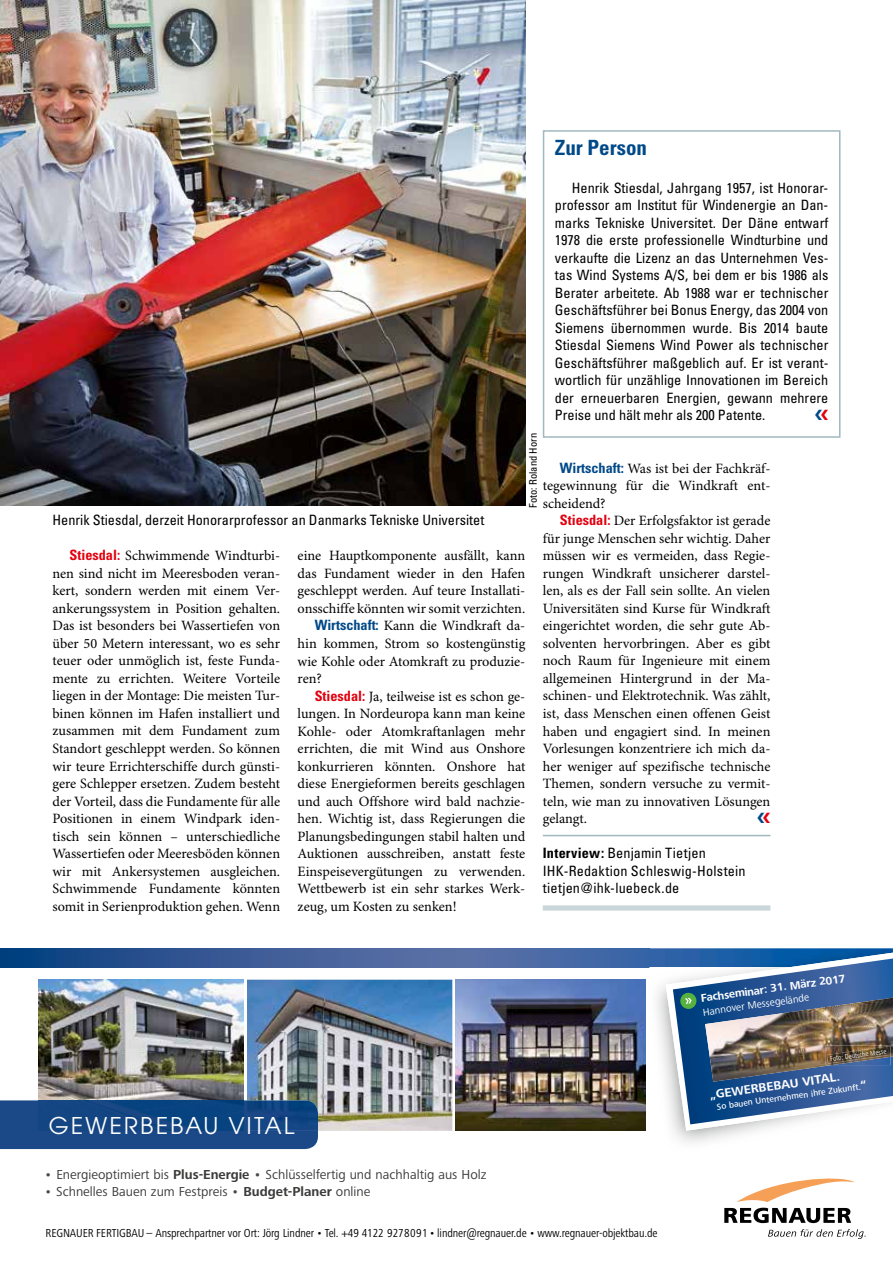
<style>
.page{position:relative;width:893px;height:1263px;background:#fff}
.page>*{position:absolute;margin:0;border:0;box-sizing:border-box;transform-origin:0 0}
.t1{font:25.5px "Avant Garde Gothic Itc T";letter-spacing:.08em;color:#fff}
.t2{font:700 condensed 21px "Univers LT Pro";color:#004988}
.t3{font:14.25px/17.5px "Minion Pro";color:#000;text-align:justify}
.t4{font:condensed 14.25px/17.5px "Univers LT Pro";color:#000;text-align:justify}
.t5{font:condensed 14.25px/17.5px "Univers";color:#000}
.t6{font:13.5px "Frutiger Next Pro";color:#3b3b3a}
.t7{font:700 12.6px "Frutiger Next Pro";color:#fff}
.t8{font:condensed 12px "Frutiger Next Pro";letter-spacing:-.01em;color:#000}
.t9{font:700 11.55px "Frutiger Next Pro";color:#fff}
.t10{font:10.5px "Frutiger Next Pro";color:#fff}
.t11{font:condensed 10.5px "Univers";color:#000}
.t12{font:500 8.85px "Frutiger Next Pro";color:#fff}
.t13{font:condensed 7.2px "Frutiger Next Pro";color:#fff}
.s1{font-family:"Univers";font-weight:700;font-stretch:condensed;color:#004988}
.s2{font-family:"Univers";font-weight:700;font-stretch:condensed;color:#e3000f}
.s3{font-weight:700}
.s4{font-weight:500;color:#494948}
.s5{font-weight:700;font-size:12.6px}
</style>
<div class="page">
<div style="left:543px;top:130px;width:297px;height:308px;border:2px solid #a0b9be"></div>
<img style="left:0;top:0;width:525px;height:506px">
<hr style="left:543px;top:835px;width:227px;height:1px;background:#a0b9be">
<div style="left:543px;top:905px;width:227px;height:5px;background:#c9d7da"></div>
<img style="left:247px;top:980px;width:205px;height:151px">
<svg style="left:0;top:948px;width:649px;height:19px;background:#3a5e99"></svg>
<svg style="left:737px;top:1179px;width:118px;height:23px"></svg>
<svg style="left:724px;top:1208px;width:142px;height:31px"></svg>
<img style="left:456px;top:980px;width:189px;height:151px">
<img style="left:38px;top:980px;width:206px;height:120px">
<svg style="left:0;top:1100px;width:318px;height:49px;background:#164784"></svg>
<img style="left:247px;top:1100px;width:71px;height:31px">
<img style="left:649px;top:948px;width:17px;height:19px">
<img style="left:666px;top:948px;width:227px;height:183px">
<img style="left:826px;top:1046px;width:64px;height:19px">
<img style="left:827px;top:1046px;width:63px;height:17px">
<p class="t2" style="left:555px;top:135px;width:94px">Zur Person</p>
<p class="t4" style="left:555px;top:179px;width:275px;text-indent:17px">Henrik Stiesdal, Jahrgang 1957, ist Honorar&shy;professor am Institut für Windenergie an Dan&shy;marks Tekniske Universitet. Der Däne entwarf 1978 die erste professionelle Windturbine und verkaufte die Lizenz an das Unternehmen Ves&shy;tas Wind Systems A/S, bei dem er bis 1986 als Berater arbeitete. Ab 1988 war er technischer Geschäftsführer bei Bonus Energy, das 2004 von Siemens übernommen wurde. Bis 2014 baute Stiesdal Siemens Wind Power als technischer Geschäftsführer maßgeblich auf. Er ist verant&shy;wortlich für unzählige Innovationen im Bereich der erneuerbaren Energien, gewann mehrere Preise und hält mehr als 200 Patente.</p>
<p class="t11" style="left:526px;top:508px;width:76px;rotate:-90deg">Foto: Roland Horn</p>
<p class="t3" style="left:560px;top:460px;width:212px"><span class="s1">Wirtschaft:</span> Was ist bei der Fachkräf-</p>
<p class="t3" style="left:543px;top:477px;width:229px">tegewinnung für die Windkraft ent-</p>
<p class="t3" style="left:543px;top:495px;width:64px">scheidend?</p>
<p class="t3" style="left:560px;top:513px;width:212px"><span class="s2">Stiesdal:</span> Der Erfolgsfaktor ist gerade</p>
<p class="t3" style="left:543px;top:530px;width:229px">für junge Menschen sehr wichtig. Daher</p>
<p class="t3" style="left:543px;top:548px;width:229px">müssen wir es vermeiden, dass Regie-</p>
<p class="t3" style="left:543px;top:565px;width:229px">rungen Windkraft unsicherer darstel-</p>
<p class="t3" style="left:543px;top:583px;width:229px">len, als es der Fall sein sollte. An vielen</p>
<p class="t3" style="left:543px;top:600px;width:229px">Universitäten sind Kurse für Windkraft</p>
<p class="t3" style="left:543px;top:618px;width:229px">eingerichtet worden, die sehr gute Ab-</p>
<p class="t3" style="left:543px;top:635px;width:229px">solventen hervorbringen. Aber es gibt</p>
<p class="t3" style="left:543px;top:653px;width:229px">noch Raum für Ingenieure mit einem</p>
<p class="t3" style="left:543px;top:670px;width:229px">allgemeinen Hintergrund in der Ma-</p>
<p class="t3" style="left:543px;top:688px;width:229px">schinen- und Elektrotechnik. Was zählt,</p>
<p class="t3" style="left:543px;top:705px;width:229px">ist, dass Menschen einen offenen Geist</p>
<p class="t3" style="left:543px;top:723px;width:229px">haben und engagiert sind. In meinen</p>
<p class="t3" style="left:543px;top:740px;width:229px">Vorlesungen konzentriere ich mich da-</p>
<p class="t3" style="left:543px;top:758px;width:229px">her weniger auf spezifische technische</p>
<p class="t3" style="left:543px;top:775px;width:229px">Themen, sondern versuche zu vermit-</p>
<p class="t3" style="left:543px;top:793px;width:229px">teln, wie man zu innovativen Lösungen</p>
<p class="t3" style="left:543px;top:810px;width:46px">gelangt.</p>
<p class="t5" style="left:543px;top:844px;width:204px"><span class="s3">Interview:</span> Benjamin Tietjen<br>IHK-Redaktion Schleswig-Holstein tietjen@ihk-luebeck.de</p>
<p class="t5" style="left:53px;top:511px;width:433px">Henrik Stiesdal, derzeit Honorarprofessor an Danmarks Tekniske Universitet</p>
<p class="t3" style="left:53px;top:548px;width:229px;text-indent:17px"><span class="s2">Stiesdal:</span> Schwimmende Windturbi&shy;nen sind nicht im Meeresboden veran&shy;kert, sondern werden mit einem Ver&shy;ankerungssystem in Position gehalten.<br>Das ist besonders bei Wassertiefen von über 50 Metern interessant, wo es sehr teuer oder unmöglich ist, feste Funda&shy;mente zu errichten. Weitere Vorteile liegen in der Montage: Die meisten Tur&shy;binen können im Hafen installiert und zusammen mit dem Fundament zum Standort geschleppt werden. So können wir teure Errichterschiffe durch günsti&shy;gere Schlepper ersetzen. Zudem besteht der Vorteil, dass die Fundamente für alle Positionen in einem Windpark iden&shy;tisch sein können – unterschiedliche Wassertiefen oder Meeresböden können wir mit Ankersystemen ausgleichen.<br>Schwimmende Fundamente könnten somit in Serienproduktion gehen. Wenn</p>
<p class="t3" style="left:298px;top:548px;width:229px">eine Hauptkomponente ausfällt, kann</p>
<p class="t3" style="left:298px;top:565px;width:229px">das Fundament wieder in den Hafen</p>
<p class="t3" style="left:298px;top:583px;width:229px">geschleppt werden. Auf teure Installati-</p>
<p class="t3" style="left:298px;top:600px;width:229px">onsschiffe könnten wir somit verzichten.</p>
<p class="t3" style="left:315px;top:618px;width:212px"><span class="s1">Wirtschaft:</span> Kann die Windkraft da-</p>
<p class="t3" style="left:298px;top:635px;width:229px">hin kommen, Strom so kostengünstig</p>
<p class="t3" style="left:298px;top:653px;width:229px">wie Kohle oder Atomkraft zu produzie-</p>
<p class="t3" style="left:298px;top:670px;width:26px">ren?</p>
<p class="t3" style="left:315px;top:688px;width:212px"><span class="s2">Stiesdal:</span> Ja, teilweise ist es schon ge-</p>
<p class="t3" style="left:298px;top:705px;width:229px">lungen. In Nordeuropa kann man keine</p>
<p class="t3" style="left:298px;top:723px;width:229px">Kohle- oder Atomkraftanlagen mehr</p>
<p class="t3" style="left:298px;top:740px;width:229px">errichten, die mit Wind aus Onshore</p>
<p class="t3" style="left:298px;top:758px;width:229px">konkurrieren könnten. Onshore hat</p>
<p class="t3" style="left:298px;top:775px;width:229px">diese Energieformen bereits geschlagen</p>
<p class="t3" style="left:298px;top:793px;width:229px">und auch Offshore wird bald nachzie-</p>
<p class="t3" style="left:298px;top:810px;width:229px">hen. Wichtig ist, dass Regierungen die</p>
<p class="t3" style="left:298px;top:828px;width:229px">Planungsbedingungen stabil halten und</p>
<p class="t3" style="left:298px;top:845px;width:229px">Auktionen ausschreiben, anstatt feste</p>
<p class="t3" style="left:298px;top:863px;width:229px">Einspeisevergütungen zu verwenden.</p>
<p class="t3" style="left:298px;top:880px;width:229px">Wettbewerb ist ein sehr starkes Werk-</p>
<p class="t3" style="left:298px;top:898px;width:161px">zeug, um Kosten zu senken!</p>
<p class="t9" style="left:700px;top:992px;width:147px;rotate:-8deg">Fachseminar: 31. März 2017</p>
<p class="t10" style="left:702px;top:1006px;width:109px;rotate:-8deg">Hannover Messegelände</p>
<p class="t13" style="left:830px;top:1055px;width:58px;rotate:-8deg">Foto: Deutsche Messe</p>
<p class="t1" style="left:49px;top:1111px;width:247px">GEWERBEBAU VITAL</p>
<p class="t6" style="left:45px;top:1167px;width:443px"><span class="s4">•</span> Energieoptimiert bis <span class="s3">Plus-Energie</span> <span class="s4">•</span> Schlüsselfertig und nachhaltig aus Holz</p>
<p class="t6" style="left:45px;top:1183px;width:327px"><span class="s4">•</span> Schnelles Bauen zum Festpreis <span class="s4">•</span> <span class="s3">Budget-Planer</span> online</p>
<p class="t8" style="left:46px;top:1226px;width:613px">REGNAUER FERTIGBAU – Ansprechpartner vor Ort: Jörg Lindner • Tel. +49 4122 927 8 0 9 1 • lindner@regnauer.de • www.regnauer-objektbau.de</p>
<p class="t7" style="left:709px;top:1088px;width:133px;rotate:-8deg">„GEWERBEBAU VITAL.</p>
<p class="t12" style="left:716px;top:1102px;width:153px;rotate:-8deg">So bauen Unternehmen ihre Zukunft.<span class="s5">“</span></p>
</div>
